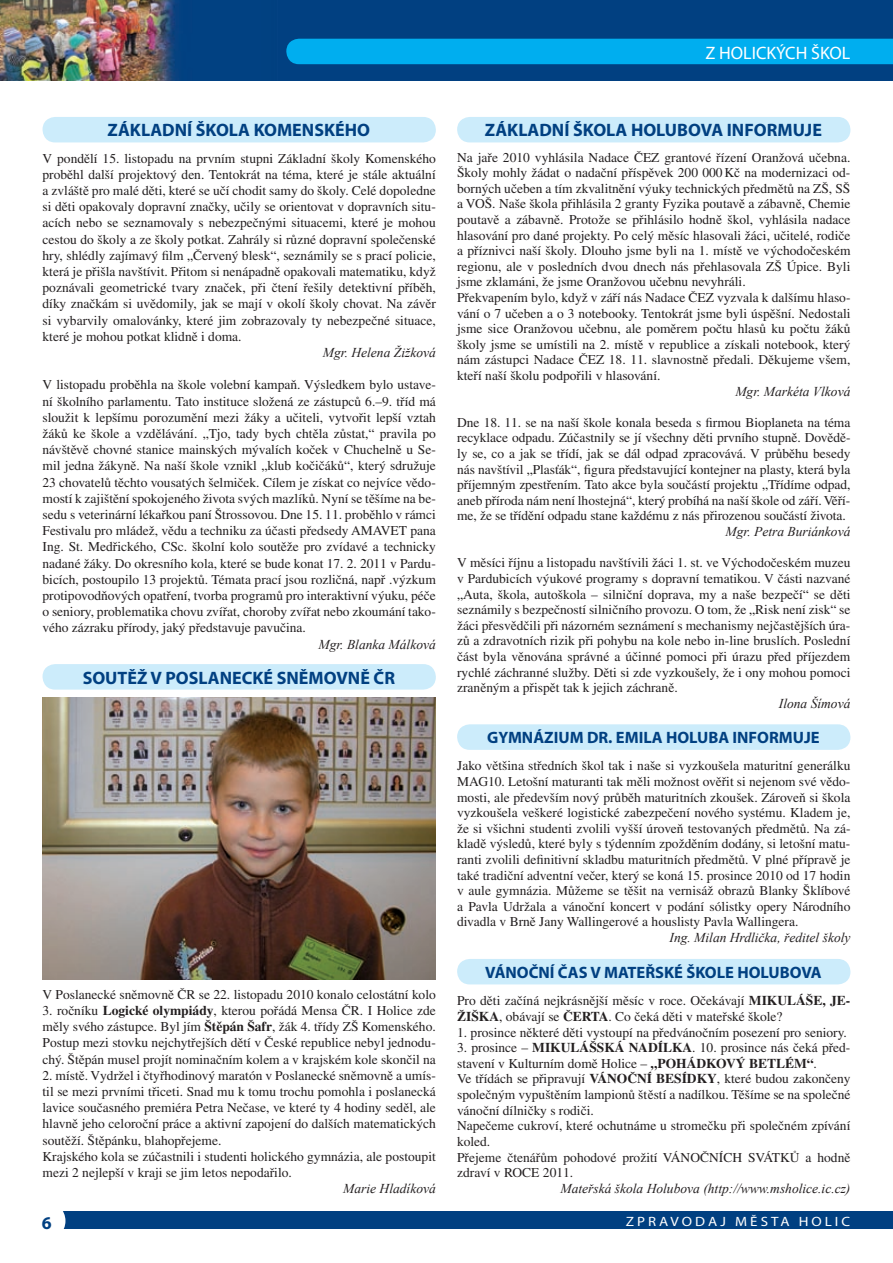
<style>
.page{position:relative;width:893px;height:1263px;background:#fff}
.page>*{position:absolute;margin:0;border:0;box-sizing:border-box;transform-origin:0 0}
.t1{font:700 18px "Myriad Pro";color:#014081}
.t2{font:18px "Myriad Pro";color:#fff}
.t3{font:700 16.5px "Myriad Pro";color:#014081}
.t4{font:13.5px/15.6px "Times CE";color:#231f20;text-align:justify}
.t5{font:italic 13.5px "Times New Roman";color:#231f20}
.t6{font:13.5px "Myriad Pro";letter-spacing:.2em;color:#fff;scale:1.11 1}
.s1{font-weight:700}
</style>
<div class="page">
<div style="left:0;top:0;width:893px;height:81px;background:#014081"></div>
<div style="left:286px;top:39px;width:607px;height:25px;background:#00aeef"></div>
<div style="left:58px;top:1212px;width:835px;height:17px;background:#014081"></div>
<div style="left:26px;top:1201px;width:39px;height:40px;background:#fff;border-radius:50%"></div>
<div style="left:457px;top:117px;width:393px;height:25px;background:#ccecfb;border-radius:13px"></div>
<div style="left:457px;top:724px;width:393px;height:26px;background:#ccecfb;border-radius:13px"></div>
<div style="left:43px;top:664px;width:393px;height:26px;background:#ccecfb;border-radius:13px"></div>
<div style="left:43px;top:117px;width:393px;height:25px;background:#ccecfb;border-radius:13px"></div>
<div style="left:457px;top:959px;width:393px;height:25px;background:#ccecfb;border-radius:13px"></div>
<img style="left:43px;top:697px;width:393px;height:282px">
<img style="left:0;top:0;width:177px;height:81px">
<h1 class="t2" style="left:705px;top:42px;width:147px">Z HOLICKÝCH ŠKOL</h1>
<h1 class="t1" style="left:108px;top:119px;width:264px">ZÁKLADNÍ ŠKOLA KOMENSKÉHO</h1>
<p class="t4" style="left:43px;top:150px;width:395px;line-height:16.2px">V pondělí 15. listopadu na prvním stupni Základní školy Komenského proběhl další projektový den. Tentokrát na téma, které je stále aktuální a zvláště pro malé děti, které se učí chodit samy do školy. Celé dopoledne si děti opakovaly dopravní značky, učily se orientovat v dopravních situ&shy;acích nebo se seznamovaly s nebezpečnými situacemi, které je mohou cestou do školy a ze školy potkat. Zahrály si různé dopravní společenské hry, shlédly zajímavý film „Červený blesk“, seznámily se s prací policie, která je přišla navštívit. Přitom si nenápadně opakovali matematiku, když poznávali geometrické tvary značek, při čtení řešily detektivní příběh, díky značkám si uvědomily, jak se mají v okolí školy chovat. Na závěr si vybarvily omalovánky, které jim zobrazovaly ty nebezpečné situace, které je mohou potkat klidně i doma.</p>
<p class="t5" style="left:323px;top:343px;width:114px">Mgr. Helena Žižková</p>
<p class="t4" style="left:43px;top:377px;width:395px;line-height:16.2px">V listopadu proběhla na škole volební kampaň. Výsledkem bylo ustave&shy;ní školního parlamentu. Tato instituce složená ze zástupců 6.–9. tříd má sloužit k lepšímu porozumění mezi žáky a učiteli, vytvořit lepší vztah žáků ke škole a vzdělávání. „Tjo, tady bych chtěla zůstat,“ pravila po návštěvě chovné stanice mainských mývalích koček v Chuchelně u Se&shy;mil jedna žákyně. Na naší škole vznikl „klub kočičáků“, který sdružuje 23 chovatelů těchto vousatých šelmiček. Cílem je získat co nejvíce vědo&shy;mostí k zajištění spokojeného života svých mazlíků. Nyní se těšíme na be&shy;sedu s veterinární lékařkou paní Štrossovou. Dne 15. 11. proběhlo v rámci Festivalu pro mládež, vědu a techniku za účasti předsedy AMAVET pana Ing. St. Medřického, CSc. školní kolo soutěže pro zvídavé a technicky nadané žáky. Do okresního kola, které se bude konat 17. 2. 2011 v Pardu&shy;bicích, postoupilo 13 projektů. Témata prací jsou rozličná, např .výzkum protipovodňových opatření, tvorba programů pro interaktivní výuku, péče o seniory, problematika chovu zvířat, choroby zvířat nebo zkoumání tako&shy;vého zázraku přírody, jaký představuje pavučina.</p>
<p class="t5" style="left:318px;top:635px;width:119px">Mgr. Blanka Málková</p>
<h1 class="t1" style="left:83px;top:666px;width:314px">SOUTĚŽ V POSLANECKÉ SNĚMOVNĚ ČR</h1>
<p class="t4" style="left:43px;top:986px;width:395px">V Poslanecké sněmovně ČR se 22. listopadu 2010 konalo celostátní kolo</p>
<p class="t4" style="left:43px;top:1002px;width:395px;line-height:16.2px">3. ročníku <span class="s1">Logické olympiády</span>, kterou pořádá Mensa ČR. I Holice zde měly svého zástupce. Byl jím <span class="s1">Štěpán Šafr</span>, žák 4. třídy ZŠ Komenského.<br>Postup mezi stovku nejchytřejších dětí v České republice nebyl jednodu&shy;chý. Štěpán musel projít nominačním kolem a v krajském kole skončil na</p>
<p class="t4" style="left:43px;top:1067px;width:395px;line-height:16.2px;text-align:left">2. místě. Vydržel i čtyřhodinový maratón v Poslanecké sněmovně a umís&shy;til se mezi prvními třiceti. Snad mu k tomu trochu pomohla i poslanecká lavice současného premiéra Petra Nečase, ve které ty 4 hodiny seděl, ale hlavně jeho celoroční práce a aktivní zapojení do dalších matematických soutěží. Štěpánku, blahopřejeme.<br>Krajského kola se zúčastnili i studenti holického gymnázia, ale postoupit mezi 2 nejlepší v kraji se jim letos nepodařilo.</p>
<p class="t5" style="left:343px;top:1179px;width:94px">Marie Hladíková</p>
<h1 class="t1" style="left:485px;top:119px;width:338px">ZÁKLADNÍ ŠKOLA HOLUBOVA INFORMUJE</h1>
<p class="t4" style="left:457px;top:149px;width:395px;text-align:left">Na jaře 2010 vyhlásila Nadace ČEZ grantové řízení Oranžová učebna.<br>Školy mohly žádat o nadační příspěvek 200 000 Kč na modernizaci od&shy;borných učeben a tím zkvalitnění výuky technických předmětů na ZŠ, SŠ a VOŠ. Naše škola přihlásila 2 granty Fyzika poutavě a zábavně, Chemie poutavě a zábavně. Protože se přihlásilo hodně škol, vyhlásila nadace hlasování pro dané projekty. Po celý měsíc hlasovali žáci, učitelé, rodiče a příznivci naší školy. Dlouho jsme byli na 1. místě ve východočeském regionu, ale v posledních dvou dnech nás přehlasovala ZŠ Úpice. Byli jsme zklamáni, že jsme Oranžovou učebnu nevyhráli.<br>Překvapením bylo, když v září nás Nadace ČEZ vyzvala k dalšímu hlaso&shy;vání o 7 učeben a o 3 notebooky. Tentokrát jsme byli úspěšní. Nedostali jsme sice Oranžovou učebnu, ale poměrem počtu hlasů ku počtu žáků školy jsme se umístili na 2. místě v republice a získali notebook, který nám zástupci Nadace ČEZ 18. 11. slavnostně předali. Děkujeme všem, kteří naší školu podpořili v hlasování.</p>
<p class="t5" style="left:735px;top:382px;width:117px">Mgr. Markéta Vlková</p>
<p class="t4" style="left:457px;top:414px;width:395px">Dne 18. 11. se na naší škole konala beseda s firmou Bioplaneta na téma recyklace odpadu. Zúčastnily se jí všechny děti prvního stupně. Dovědě&shy;ly se, co a jak se třídí, jak se dál odpad zpracovává. V průběhu besedy nás navštívil „Plasťák“, figura představující kontejner na plasty, která byla příjemným zpestřením. Tato akce byla součástí projektu „Třídíme odpad, aneb příroda nám není lhostejná“, který probíhá na naší škole od září. Věří&shy;me, že se třídění odpadu stane každému z nás přirozenou součástí života.</p>
<p class="t5" style="left:726px;top:522px;width:126px">Mgr. Petra Buriánková</p>
<p class="t4" style="left:457px;top:555px;width:395px">V měsíci říjnu a listopadu navštívili žáci 1. st. ve Východočeském muzeu v Pardubicích výukové programy s dopravní tematikou. V části nazvané „Auta, škola, autoškola – silniční doprava, my a naše bezpečí“ se děti seznámily s bezpečností silničního provozu. O tom, že „Risk není zisk“ se žáci přesvědčili při názorném seznámení s mechanismy nejčastějších úra&shy;zů a zdravotních rizik při pohybu na kole nebo in-line bruslích. Poslední část byla věnována správné a účinné pomoci při úrazu před příjezdem rychlé záchranné služby. Děti si zde vyzkoušely, že i ony mohou pomoci zraněným a přispět tak k jejich záchraně.</p>
<p class="t5" style="left:779px;top:694px;width:73px">Ilona Šímová</p>
<p class="t3" style="left:487px;top:727px;width:334px">GYMNÁZIUM DR. EMILA HOLUBA INFORMUJE</p>
<p class="t4" style="left:457px;top:758px;width:395px">Jako většina středních škol tak i naše si vyzkoušela maturitní generálku MAG10. Letošní maturanti tak měli možnost ověřit si nejenom své vědo&shy;mosti, ale především nový průběh maturitních zkoušek. Zároveň si škola vyzkoušela veškeré logistické zabezpečení nového systému. Kladem je, že si všichni studenti zvolili vyšší úroveň testovaných předmětů. Na zá&shy;kladě výsledů, které byly s týdenním zpožděním dodány, si letošní matu&shy;ranti zvolili definitivní skladbu maturitních předmětů. V plné přípravě je také tradiční adventní večer, který se koná 15. prosince 2010 od 17 hodin v aule gymnázia. Můžeme se těšit na vernisáž obrazů Blanky Šklíbové a Pavla Udržala a vánoční koncert v podání sólistky opery Národního divadla v Brně Jany Wallingerové a houslisty Pavla Wallingera.</p>
<p class="t5" style="left:669px;top:928px;width:182px">Ing. Milan Hrdlička, ředitel školy</p>
<p class="t3" style="left:485px;top:961px;width:338px">VÁNOČNÍ ČAS V MATEŘSKÉ ŠKOLE HOLUBOVA</p>
<p class="t4" style="left:457px;top:993px;width:395px">Pro děti začíná nejkrásnější měsíc v roce. Očekávají <span class="s1">MIKULÁŠE, JE-<br>ŽIŠKA</span>, obávají se <span class="s1">ČERTA</span>. Co čeká děti v mateřské škole?</p>
<p class="t4" style="left:457px;top:1024px;width:391px">1. prosince některé děti vystoupí na předvánočním posezení pro seniory.</p>
<p class="t4" style="left:457px;top:1040px;width:395px;text-align:left">3. prosince – <span class="s1">MIKULÁŠSKÁ NADÍLKA</span>. 10. prosince nás čeká před&shy;stavení v Kulturním domě Holice – <span class="s1">„POHÁDKOVÝ BETLÉM“</span>.<br>Ve třídách se připravují <span class="s1">VÁNOČNÍ BESÍDKY</span>, které budou zakončeny společným vypuštěním lampionů št ěstí a nadílkou. Těšíme se na společné vánoční dílničky s rodiči.<br>Napečeme cukroví, které ochutnáme u stromečku při společném zpívání koled.<br>Přejeme čtenářům pohodové prožití VÁNOČNÍCH SVÁTKŮ a hodně zdraví v ROCE 2011.</p>
<p class="t5" style="left:560px;top:1179px;width:291px">Mateřská škola Holubova (http://www.msholice.ic.cz)</p>
<h1 class="t1" style="left:42px;top:1211px;width:11px">6</h1>
<p class="t6" style="left:626px;top:1213px;width:204px">ZPRAVODAJ MĚSTA HOLIC</p>
</div>
